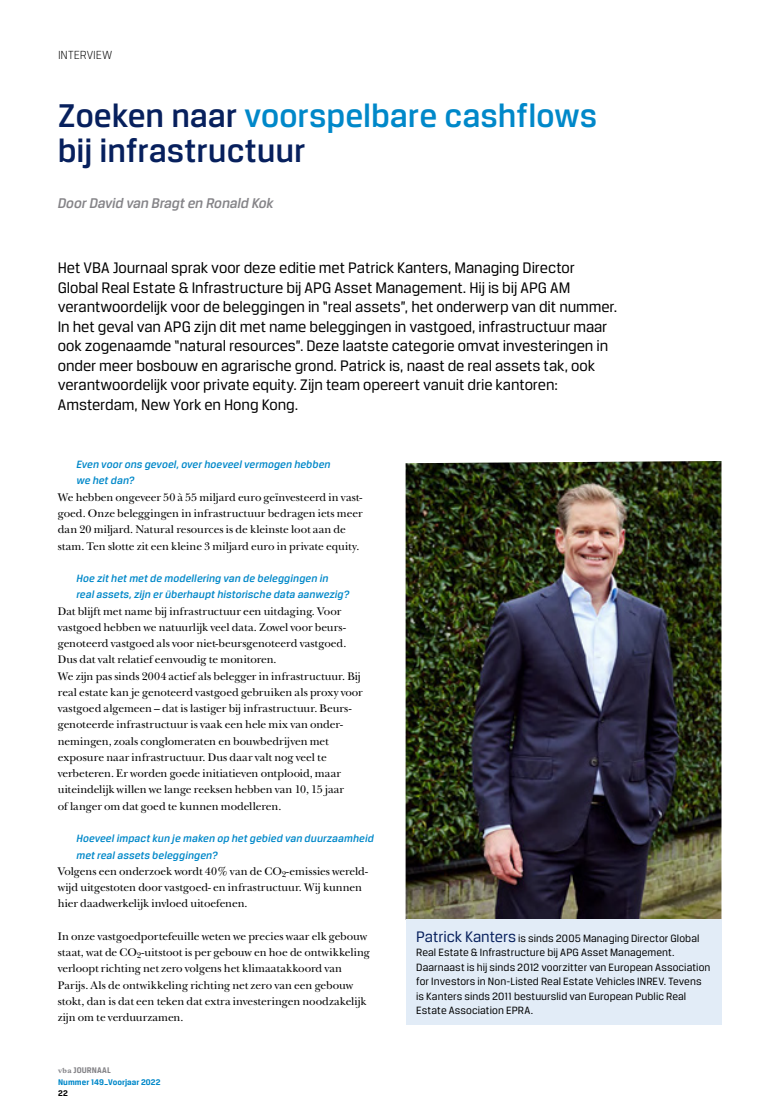
<style>
.page{position:relative;width:780px;height:1117px;background:#fff}
.page>*{position:absolute;margin:0;border:0;box-sizing:border-box;transform-origin:0 0}
.t1{font:500 35px/35px "CFA Breuer Text";color:#07205d}
.t2{font:16.25px/19.5px "CFA Breuer Text";letter-spacing:-.005em;color:#000}
.t3{font:italic 500 15px "CFA Breuer Text";letter-spacing:-.005em;color:#858488}
.t4{font:300 12.5px "CFA Breuer Text";color:#000}
.t5{font:11.5px/16.2px "New Baskerville";letter-spacing:-.005em;color:#000}
.t6{font:11.25px/14.4px "CFA Breuer Text";letter-spacing:.005em;color:#000}
.t7{font:italic 500 11.25px/16.2px "CFA Breuer Text";letter-spacing:.01em;color:#0088c9}
.t8{font:700 8.75px/11.2px "CFA Breuer Text";letter-spacing:.01em;color:#0088c9}
.t9{font:700 8.75px "CFA Breuer Text";color:#000}
.s1{color:#0088c9}
.s2{font-size:16.25px;color:#07205d}
.s3{font-family:"Plantin";font-size:7.5px;color:#858488}
.s4{color:#858488}
</style>
<div class="page">
<img style="left:405px;top:461px;width:316px;height:457px">
<div style="left:405px;top:918px;width:316px;height:106px;background:#e2ecf7"></div>
<p class="t4" style="left:58px;top:48px;width:56px">INTERVIEW</p>
<h1 class="t1" style="left:58px;top:97px;width:541px">Zoeken naar <span class="s1">voorspelbare cashflows </span>bij infrastructuur</h1>
<h3 class="t3" style="left:58px;top:195px;width:217px">Door David van Bragt en Ronald Kok</h3>
<p class="t2" style="left:58px;top:258px;width:561px">Het VBA Journaal sprak voor deze editie met Patrick Kanters, Managing Director Global Real Estate &amp; Infrastructure bij APG Asset Management. Hij is bij APG AM verantwoordelijk voor de beleggingen in “real assets”, het onderwerp van dit nummer.<br>In het geval van APG zijn dit met name beleggingen in vastgoed, infrastructuur maar ook zogenaamde “natural resources”. Deze laatste categorie omvat investeringen in onder meer bosbouw en agrarische grond. Patrick is, naast de real assets tak, ook verantwoordelijk voor private equity. Zijn team opereert vanuit drie kantoren:<br>Amsterdam, New York en Hong Kong.</p>
<p class="t7" style="left:76px;top:456px;width:255px">Even voor ons gevoel, over hoeveel vermogen hebben we het dan?</p>
<p class="t5" style="left:58px;top:489px;width:306px">We hebben ongeveer 50 à 55 miljard euro geïnvesteerd in vast&shy;goed. Onze beleggingen in infrastructuur bedragen iets meer dan 20 miljard. Natural resources is de kleinste loot aan de stam. Ten slotte zit een kleine 3 miljard euro in private equity.</p>
<p class="t7" style="left:76px;top:570px;width:274px">Hoe zit het met de modellering van de beleggingen in<br>real assets, zijn er überhaupt historische data aanwezig?</p>
<p class="t5" style="left:58px;top:602px;width:306px">Dat blijft met name bij infrastructuur een uitdaging. Voor vastgoed hebben we natuurlijk veel data. Zowel voor beurs&shy;genoteerd vastgoed als voor niet-beursgenoteerd vastgoed.<br>Dus dat valt relatief eenvoudig te monitoren.<br>We zijn pas sinds 2004 actief als belegger in infrastructuur. Bij real estate kan je genoteerd vastgoed gebruiken als proxy voor vastgoed algemeen – dat is lastiger bij infrastructuur. Beurs&shy;genoteerde infrastructuur is vaak een hele mix van onder&shy;nemingen, zoals conglomeraten en bouwbedrijven met exposure naar infrastructuur. Dus daar valt nog veel te verbeteren. Er worden goede initiatieven ontplooid, maar uiteindelijk willen we lange reeksen hebben van 10, 15 jaar<br>of langer om dat goed te kunnen modelleren.</p>
<p class="t7" style="left:76px;top:830px;width:299px">Hoeveel impact kun je maken op het gebied van duurzaamheid met real assets beleggingen?</p>
<p class="t5" style="left:58px;top:862px;width:311px">Volgens een onderzoek wordt 40% van de CO<sub>2</sub>-emissies wereld&shy;wijd uitgestoten door vastgoed- en infrastructuur. Wij kunnen hier daadwerkelijk invloed uitoefenen.</p>
<p class="t5" style="left:58px;top:927px;width:313px">In onze vastgoedportefeuille weten we precies waar elk gebouw staat, wat de CO<sub>2</sub>-uitstoot is per gebouw en hoe de ontwikkeling verloopt richting net zero volgens het klimaatakkoord van Parijs. Als de ontwikkeling richting net zero van een gebouw stokt, dan is dat een teken dat extra investeringen noodzakelijk zijn om te verduurzamen.</p>
<p class="t6" style="left:416px;top:930px;width:296px"><span class="s2">Patrick Kanters</span> is sinds 2005 Managing Director Global Real Estate &amp; Infrastructure bij APG Asset Management.<br>Daarnaast is hij sinds 2012 voorzitter van European Association for Investors in Non-Listed Real Estate Vehicles INREV. Tevens is Kanters sinds 2011 bestuurslid van European Public Real Estate Association EPRA.</p>
<p class="t8" style="left:58px;top:1064px;width:104px"><span class="s3">vba</span> <span class="s4">JOURNAAL<br></span>Nummer 149_Voorjaar 2022</p>
<p class="t9" style="left:58px;top:1087px;width:11px">22</p>
</div>
